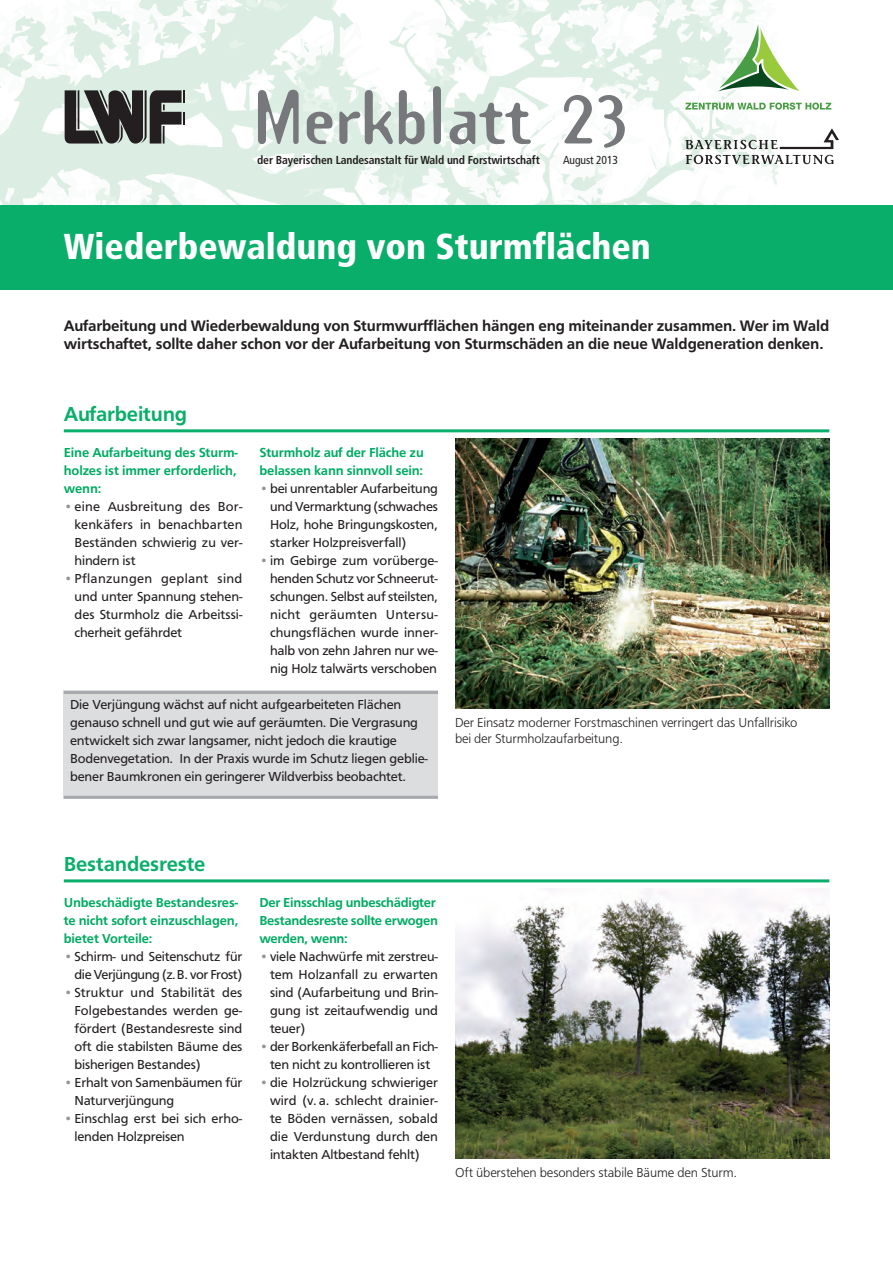
<style>
.page{position:relative;width:893px;height:1263px;background:#fff}
.page>*{position:absolute;margin:0;border:0;box-sizing:border-box;transform-origin:0 0}
.t1{font:700 67.5px "Template Gothic";letter-spacing:-.01em;color:#76787b}
.t2{font:900 condensed 36px "Frutiger LT Std";color:#fff}
.t3{font:500 21px "Front Page";letter-spacing:-.01em;color:#09ae6a}
._02_mb-Vorspann{font:500 15.75px "Front Page";letter-spacing:-.01em;color:#231f20}
._03_mb-Aufzählung{font:13.5px/18px "Front Page";letter-spacing:-.01em;color:#231f20;text-align:justify}
._04_mb-Kastentext{font:13.5px/18px "Front Page";letter-spacing:-.01em;color:#231f20}
._01_mb-Zwischenübers{font:500 13.5px/18px "Front Page";letter-spacing:-.01em;color:#00ab63;text-align:justify}
.t4{font:300 13.5px/15.8px "Front Page";letter-spacing:-.015em;color:#231f20}
.t5{font:700 condensed 11.7px "Frutiger LT Std";letter-spacing:-.01em;color:#231f20}
.t6{font:condensed 11.7px "Frutiger LT Std";letter-spacing:-.01em;color:#231f20}
.s1{color:#939598}
</style>
<div class="page">
<div style="left:0;top:204px;width:893px;height:85px;background:#09ae6a"></div>
<img style="left:0;top:0;width:778px;height:204px">
<svg style="left:65px;top:90px;width:120px;height:54px;background:#616261"></svg>
<svg style="left:718px;top:24px;width:81px;height:67px"></svg>
<svg style="left:685px;top:103px;width:146px;height:7px"></svg>
<svg style="left:685px;top:129px;width:154px;height:35px"></svg>
<hr style="left:64px;top:429px;width:765px;height:3px;background:#09ae6a">
<hr style="left:64px;top:879px;width:765px;height:3px;background:#09ae6a">
<div style="left:64px;top:691px;width:374px;height:108px;background:#dcdddf"></div>
<hr style="left:64px;top:691px;width:374px;height:3px;background:#a8a9ad">
<hr style="left:64px;top:796px;width:374px;height:3px;background:#a8a9ad">
<img style="left:455px;top:439px;width:374px;height:270px">
<img style="left:455px;top:889px;width:374px;height:270px">
<p class="t1" style="left:253px;top:70px;width:377px">Merkblatt 23</p>
<p class="t5" style="left:257px;top:153px;width:284px">der Bayerischen Landesanstalt für Wald und Forstwirtschaft</p>
<p class="t6" style="left:563px;top:153px;width:57px">August 2013</p>
<h1 class="t2" style="left:64px;top:225px;width:588px">Wiederbewaldung von Sturmflächen</h1>
<p class="_02_mb-Vorspann" style="left:64px;top:316px;width:767px">Aufarbeitung und Wiederbewaldung von Sturmwurfflächen hängen eng miteinander zusammen. Wer im Wald</p>
<p class="_02_mb-Vorspann" style="left:64px;top:334px;width:761px">wirtschaftet, sollte daher schon vor der Aufarbeitung von Sturmschäden an die neue Waldgeneration denken.</p>
<h2 class="t3" style="left:64px;top:402px;width:125px">Aufarbeitung</h2>
<p class="_01_mb-Zwischenübers" style="left:64px;top:443px;width:175px">Eine Aufarbeitung des Sturm&shy;holzes ist immer erforderlich, wenn:</p>
<p class="_03_mb-Aufzählung" style="left:75px;top:497px;width:169px;text-indent:-11px"><span class="s1">•</span> eine Ausbreitung des Bor&shy;kenkäfers in benachbarten Beständen schwierig zu ver&shy;hindern ist</p>
<p class="_03_mb-Aufzählung" style="left:75px;top:569px;width:169px;text-indent:-11px"><span class="s1">•</span> Pflanzungen geplant sind und unter Spannung stehen&shy;des Sturmholz die Arbeitssi&shy;cherheit gefährdet</p>
<p class="_01_mb-Zwischenübers" style="left:259px;top:443px;width:166px">Sturmholz auf der Fläche zu belassen kann sinnvoll sein:</p>
<p class="_03_mb-Aufzählung" style="left:270px;top:479px;width:169px;text-indent:-11px"><span class="s1">•</span> bei unrentabler Aufarbeitung und Vermarktung (schwaches Holz, hohe Bringungskosten, starker Holzpreisverfall)</p>
<p class="_03_mb-Aufzählung" style="left:270px;top:551px;width:169px;text-indent:-11px"><span class="s1">•</span> im Gebirge zum vorüberge&shy;henden Schutz vor Schneerut&shy;schungen. Selbst auf steilsten, nicht geräumten Untersu&shy;chungsflächen wurde inner&shy;halb von zehn Jahren nur we&shy;nig Holz talwärts verschoben</p>
<p class="_04_mb-Kastentext" style="left:70px;top:695px;width:359px">Die Verjüngung wächst auf nicht aufgearbeiteten Flächen genauso schnell und gut wie auf geräumten. Die Vergrasung entwickelt sich zwar langsamer, nicht jedoch die krautige Bodenvegetation. In der Praxis wurde im Schutz liegen geblie&shy;bener Baumkronen ein geringerer Wildverbiss beobachtet.</p>
<p class="t4" style="left:455px;top:715px;width:344px">Der Einsatz moderner Forstmaschinen verringert das Unfallrisiko bei der Sturmholzaufarbeitung.</p>
<h2 class="t3" style="left:64px;top:852px;width:143px">Bestandesreste</h2>
<p class="_01_mb-Zwischenübers" style="left:64px;top:893px;width:176px">Unbeschädigte Bestandesres&shy;te nicht sofort einzuschlagen, bietet Vorteile:</p>
<p class="_03_mb-Aufzählung" style="left:64px;top:947px;width:180px;text-align:right"><span class="s1">•</span> Schirm- und Seitenschutz für die Verjüngung (z.B. vor Frost)</p>
<p class="_03_mb-Aufzählung" style="left:74px;top:983px;width:169px;text-indent:-11px"><span class="s1">•</span> Struktur und Stabilität des Folgebestandes werden ge&shy;fördert (Bestandesreste sind oft die stabilsten Bäume des bisherigen Bestandes)</p>
<p class="_03_mb-Aufzählung" style="left:74px;top:1073px;width:169px;text-indent:-11px"><span class="s1">•</span> Erhalt von Samenbäumen für<br>Naturverjüngung</p>
<p class="_03_mb-Aufzählung" style="left:74px;top:1109px;width:169px;text-indent:-11px"><span class="s1">•</span> Einschlag erst bei sich erho&shy;lenden Holzpreisen</p>
<p class="_01_mb-Zwischenübers" style="left:259px;top:893px;width:180px;text-align:left">Der Einsschlag unbeschädigter<br>Bestandesreste sollte erwogen werden, wenn:</p>
<p class="_03_mb-Aufzählung" style="left:270px;top:947px;width:169px;text-indent:-11px"><span class="s1">•</span> viele Nachwürfe mit zerstreu&shy;tem Holzanfall zu erwarten sind (Aufarbeitung und Brin&shy;gung ist zeitaufwendig und teuer)</p>
<p class="_03_mb-Aufzählung" style="left:259px;top:1037px;width:180px;text-align:center"><span class="s1">•</span> der Borkenkäferbefall an Fich&shy;ten nicht zu kontrollieren ist</p>
<p class="_03_mb-Aufzählung" style="left:270px;top:1073px;width:169px;text-indent:-11px"><span class="s1">•</span> die Holzrückung schwieriger wird (v. a. schlecht drainier&shy;te Böden vernässen, sobald die Verdunstung durch den intakten Altbestand fehlt)</p>
<p class="t4" style="left:455px;top:1165px;width:283px">Oft überstehen besonders stabile Bäume den Sturm.</p>
</div>
